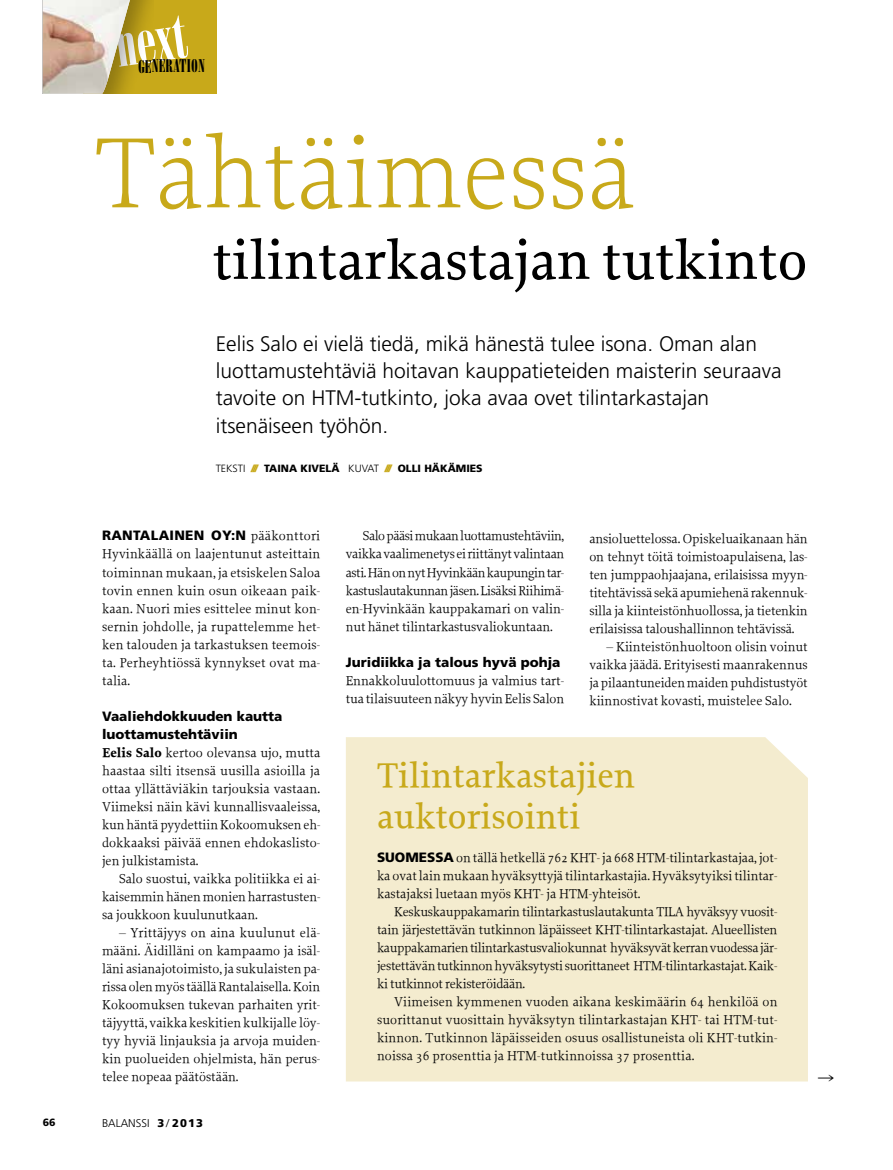
<style>
.page{position:relative;width:893px;height:1170px;background:#fff}
.page>*{position:absolute;margin:0;border:0;box-sizing:border-box;transform-origin:0 0}
.t1{font:300 105px "Proforma";color:#c8a91a}
.t2{font:61.2px "Bodoni Poster Compressed";color:#fff}
.t3{font:500 57px "Proforma";color:#000}
.t4{font:500 36px/40.5px "Proforma";color:#c8a91a}
.t5{font:300 21px/27px "Frutiger LT Std";color:#000}
.t6{font:17.7px "Bodoni Poster Compressed";letter-spacing:-.005em;color:#000}
.t7{font:13.5px/18px "Proforma";color:#000;text-align:justify}
.t8{font:900 13.5px/18px "Frutiger LT Std";color:#000}
.t9{font:300 11.25px "Frutiger LT Std";color:#000}
.t10{font:900 10.5px "Frutiger LT Std";color:#000}
.s1{font-weight:300}
.s2{color:#c8a91a}
.s3{font-family:"Frutiger LT Std";font-weight:900}
.s4{font-weight:700}
.s5{font-weight:900}
</style>
<div class="page">
<div style="left:346px;top:737px;width:462px;height:344px;background:#f4eccf"></div>
<div style="left:83px;top:0;width:134px;height:94px;background:#c8a91a"></div>
<div style="left:43px;top:0;width:111px;height:94px;background:#000;opacity:.3"></div>
<img style="left:43px;top:0;width:87px;height:94px">
<h2 class="t2" style="left:111px;top:10px;width:83px;rotate:-8deg">NEXT</h2>
<h3 class="t6" style="left:138px;top:56px;width:69px">GENERATION</h3>
<h1 class="t1" style="left:95px;top:109px;width:542px">Tähtäimessä</h1>
<h3 class="t3" style="left:212px;top:225px;width:596px">tilintarkastajan tutkinto</h3>
<h3 class="t5" style="left:216px;top:331px;width:567px">Eelis Salo ei vielä tiedä, mikä hänestä tulee isona. Oman alan luottamustehtäviä hoitavan kauppatieteiden maisterin seuraava tavoite on HTM-tutkinto, joka avaa ovet tilintarkastajan itsenäiseen työhön.</h3>
<p class="t10" style="left:216px;top:462px;width:269px"><span class="s1">Teksti</span> <span class="s2">///</span> taina kivelä <span class="s1">Kuvat</span> <span class="s2">///</span> olli häkämies</p>
<p class="t7" style="left:102px;top:527px;width:220px;text-indent:109px"><span class="s3">OY:n</span> pääkonttori Hyvinkäällä on laajentunut asteittain toiminnan mukaan, ja etsiskelen Saloa tovin ennen kuin osun oikeaan paik&shy;kaan. Nuori mies esittelee minut kon&shy;sernin johdolle, ja rupattelemme het&shy;ken talouden ja tarkastuksen teemois&shy;ta. Perheyhtiössä kynnykset ovat ma&shy;talia.</p>
<p class="t8" style="left:102px;top:706px;width:182px">Vaaliehdokkuuden kautta luottamustehtäviin</p>
<p class="t7" style="left:102px;top:743px;width:220px"><span class="s4">Eelis Salo</span> kertoo olevansa ujo, mutta haastaa silti itsensä uusilla asioilla ja ottaa yllättäviäkin tarjouksia vastaan.<br>Viimeksi näin kävi kunnallisvaaleissa, kun häntä pyydettiin Kokoomuksen eh&shy;dokkaaksi päivää ennen ehdokaslisto&shy;jen julkistamista.</p>
<p class="t7" style="left:102px;top:869px;width:220px;text-indent:17px">Salo suostui, vaikka politiikka ei ai&shy;kaisemmin hänen monien harrastusten&shy;sa joukkoon kuulunutkaan.</p>
<p class="t7" style="left:102px;top:923px;width:220px;text-indent:17px">– Yrittäjyys on aina kuulunut elä&shy;määni. Äidilläni on kampaamo ja isäl&shy;läni asianajotoimisto, ja sukulaisten pa&shy;rissa olen myös täällä Rantalaisella. Koin Kokoomuksen tukevan parhaiten yrit&shy;täjyyttä, vaikka keskitien kulkijalle löy&shy;tyy hyviä linjauksia ja arvoja muiden&shy;kin puolueiden ohjelmista, hän perus&shy;telee nopeaa päätöstään.</p>
<p class="t8" style="left:102px;top:526px;width:20px">RANTALAINEN</p>
<p class="t10" style="left:43px;top:1115px;width:14px">66</p>
<p class="t9" style="left:102px;top:1116px;width:102px">BALANSSI <span class="s5">3</span> / <span class="s5">2013</span></p>
<p class="t7" style="left:346px;top:527px;width:220px;text-indent:17px">Salo pääsi mukaan luottamustehtäviin, vaikka vaalimenetys ei riittänyt valintaan asti. Hän on nyt Hyvinkään kaupungin tar&shy;kastuslautakunnan jäsen. Lisäksi Riihimä&shy;en-Hyvinkään kauppakamari on valin&shy;nut hänet tilintarkastusvaliokuntaan.</p>
<p class="t8" style="left:346px;top:652px;width:216px">Juridiikka ja talous hyvä pohja</p>
<p class="t7" style="left:346px;top:671px;width:220px">Ennakkoluulottomuus ja valmius tart&shy;tua tilaisuuteen näkyy hyvin Eelis Salon</p>
<p class="t7" style="left:589px;top:529px;width:220px">ansioluettelossa. Opiskeluaikanaan hän on tehnyt töitä toimistoapulaisena, las&shy;ten jumppaohjaajana, erilaisissa myyn&shy;titehtävissä sekä apumiehenä rakennuk&shy;silla ja kiinteistönhuollossa, ja tietenkin erilaisissa taloushallinnon tehtävissä.</p>
<p class="t7" style="left:589px;top:637px;width:220px;text-indent:17px">– Kiinteistönhuoltoon olisin voinut vaikka jäädä. Erityisesti maanrakennus ja pilaantuneiden maiden puhdistustyöt kiinnostivat kovasti, muistelee Salo.</p>
<h3 class="t4" style="left:377px;top:755px;width:260px">Tilintarkastajien auktorisointi</h3>
<p class="t7" style="left:377px;top:848px;width:402px"><span class="s3">Suomessa</span> on tällä hetkellä 762 KHT- ja 668 HTM-tilintarkastajaa, jot&shy;ka ovat lain mukaan hyväksyttyjä tilintarkastajia. Hyväksytyiksi tilintar&shy;kastajaksi luetaan myös KHT- ja HTM-yhteisöt.</p>
<p class="t7" style="left:377px;top:902px;width:402px;text-indent:17px">Keskuskauppakamarin tilintarkastuslautakunta TILA hyväksyy vuosit&shy;tain järjestettävän tutkinnon läpäisseet KHT-tilintarkastajat. Alueellisten kauppakamarien tilintarkastusvaliokunnat hyväksyvät kerran vuodessa jär&shy;jestettävän tutkinnon hyväksytysti suorittaneet HTM-tilintarkastajat. Kaik&shy;ki tutkinnot rekisteröidään.</p>
<p class="t7" style="left:377px;top:992px;width:402px;text-indent:17px">Viimeisen kymmenen vuoden aikana keskimäärin 64 henkilöä on suorittanut vuosittain hyväksytyn tilintarkastajan KHT- tai HTM-tut&shy;kinnon. Tutkinnon läpäisseiden osuus osallistuneista oli KHT-tutkin&shy;noissa 36 prosenttia ja HTM-tutkinnoissa 37 prosenttia.</p>
</div>
